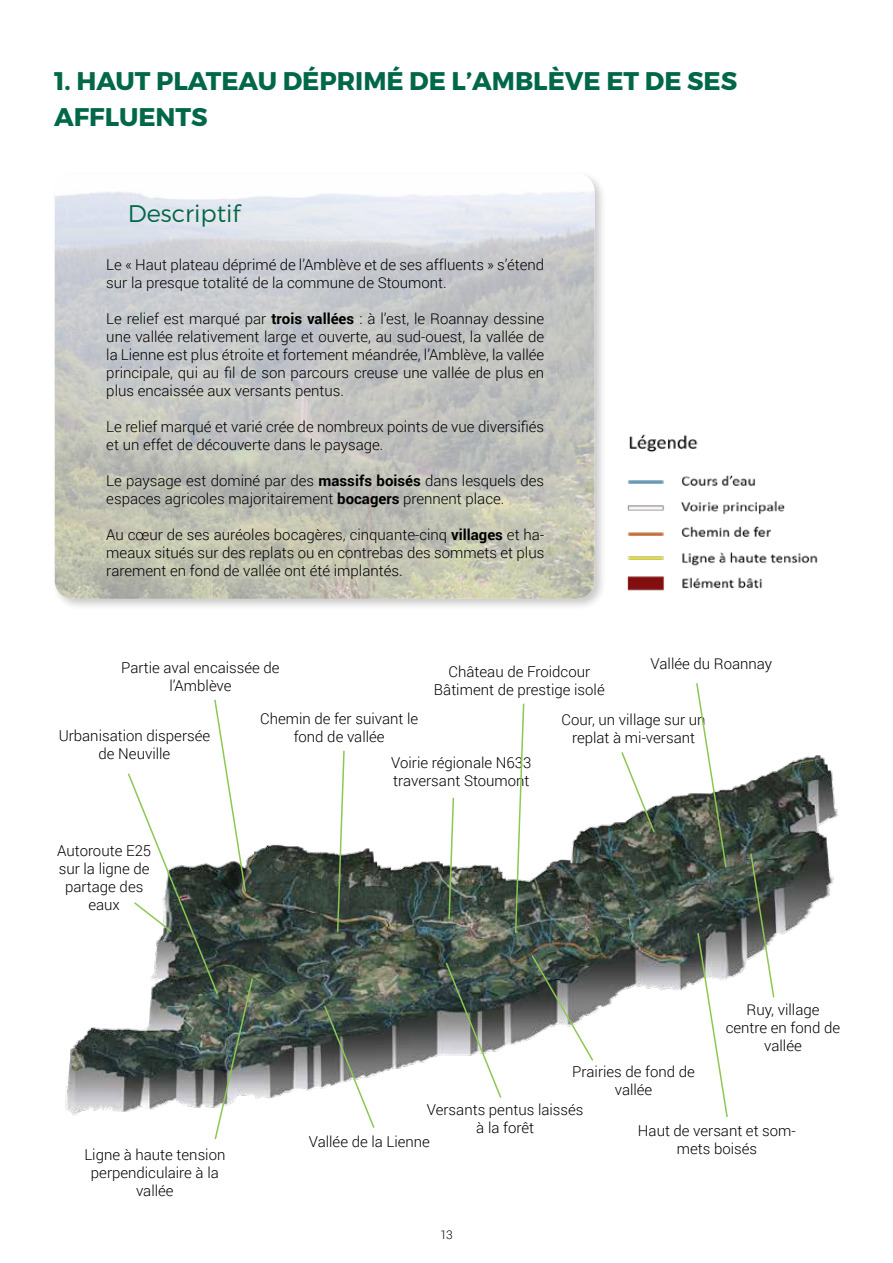
<style>
.page{position:relative;width:893px;height:1263px;background:#fff}
.page>*{position:absolute;margin:0;border:0;box-sizing:border-box;transform-origin:0 0}
.t1{font:700 25.5px/36px "Montserrat";color:#006748}
.t2{font:300 24px "Montserrat";color:#006748}
.t3{font:300 15px/18px "Roboto";color:#000;text-align:center}
.t4{font:300 12px "Roboto";color:#000}
.s1{font-weight:700}
</style>
<div class="page">
<div style="left:51px;top:170px;width:556px;height:442px;background:#000;opacity:.5"></div>
<img style="left:55px;top:174px;width:540px;height:425px">
<img style="left:627px;top:434px;width:191px;height:157px">
<img style="left:65px;top:755px;width:773px;height:361px">
<svg style="left:126px;top:699px;width:128px;height:441px"></svg>
<svg style="left:336px;top:750px;width:10px;height:184px"></svg>
<svg style="left:448px;top:796px;width:7px;height:124px"></svg>
<svg style="left:514px;top:703px;width:11px;height:231px"></svg>
<svg style="left:620px;top:752px;width:36px;height:82px"></svg>
<svg style="left:695px;top:683px;width:33px;height:186px"></svg>
<svg style="left:323px;top:1004px;width:53px;height:124px"></svg>
<svg style="left:444px;top:961px;width:59px;height:138px"></svg>
<svg style="left:530px;top:953px;width:65px;height:109px"></svg>
<svg style="left:696px;top:931px;width:33px;height:186px"></svg>
<svg style="left:749px;top:852px;width:26px;height:147px"></svg>
<h1 class="t1" style="left:54px;top:63px;width:685px">1. HAUT PLATEAU DÉPRIMÉ DE L’AMBLÈVE ET DE SES<br>AFFLUENTS</h1>
<h2 class="t2" style="left:128px;top:198px;width:114px">Descriptif</h2>
<p class="t3" style="left:106px;top:255px;width:439px;text-align:left">Le « Haut plateau déprimé de l’Amblève et de ses affluents » s’étend sur la presque totalité de la commune de Stoumont.</p>
<p class="t3" style="left:106px;top:309px;width:439px;text-align:justify">Le relief est marqué par <span class="s1">trois vallées</span> : à l’est, le Roannay dessine une vallée relativement large et ouverte, au sud-ouest, la vallée de la Lienne est plus étroite et fortement méandrée, l’Amblève, la vallée principale, qui au fil de son parcours creuse une vallée de plus en plus encaissée aux versants pentus.</p>
<p class="t3" style="left:106px;top:417px;width:439px;text-align:left">Le relief marqué et varié crée de nombreux points de vue diversifiés et un effet de découverte dans le paysage.</p>
<p class="t3" style="left:106px;top:471px;width:439px;text-align:left">Le paysage est dominé par des <span class="s1">massifs boisés</span> dans lesquels des espaces agricoles majoritairement <span class="s1">bocagers</span> prennent place.</p>
<p class="t3" style="left:106px;top:525px;width:439px;text-align:justify">Au cœur de ses auréoles bocagères, cinquante-cinq <span class="s1">villages</span> et ha&shy;meaux situés sur des replats ou en contrebas des sommets et plus rarement en fond de vallée ont été implantés.</p>
<p class="t3" style="left:651px;top:654px;width:123px">Vallée du Roannay</p>
<p class="t3" style="left:121px;top:658px;width:160px">Partie aval encaissée de l’Amblève</p>
<p class="t3" style="left:59px;top:726px;width:153px">Urbanisation dispersée de Neuville</p>
<p class="t3" style="left:434px;top:662px;width:172px">Château de Froidcour<br>Bâtiment de prestige isolé</p>
<p class="t3" style="left:561px;top:710px;width:146px">Cour, un village sur un replat à mi-versant</p>
<p class="t3" style="left:260px;top:709px;width:160px">Chemin de fer suivant le fond de vallée</p>
<p class="t3" style="left:391px;top:753px;width:142px;text-align:left">Voirie régionale N633 traversant Stoumont</p>
<p class="t3" style="left:57px;top:841px;width:96px">Autoroute E25 sur la ligne de partage des eaux</p>
<p class="t3" style="left:84px;top:1145px;width:143px">Ligne à haute tension perpendiculaire à la vallée</p>
<p class="t3" style="left:726px;top:1000px;width:116px">Ruy, village centre en fond de vallée</p>
<p class="t3" style="left:572px;top:1062px;width:124px">Prairies de fond de vallée</p>
<p class="t3" style="left:638px;top:1121px;width:159px">Haut de versant et som&shy;mets boisés</p>
<p class="t3" style="left:427px;top:1100px;width:158px">Versants pentus laissés à la forêt</p>
<p class="t3" style="left:309px;top:1132px;width:123px">Vallée de la Lienne</p>
<p class="t4" style="left:440px;top:1226px;width:14px">13</p>
</div>
